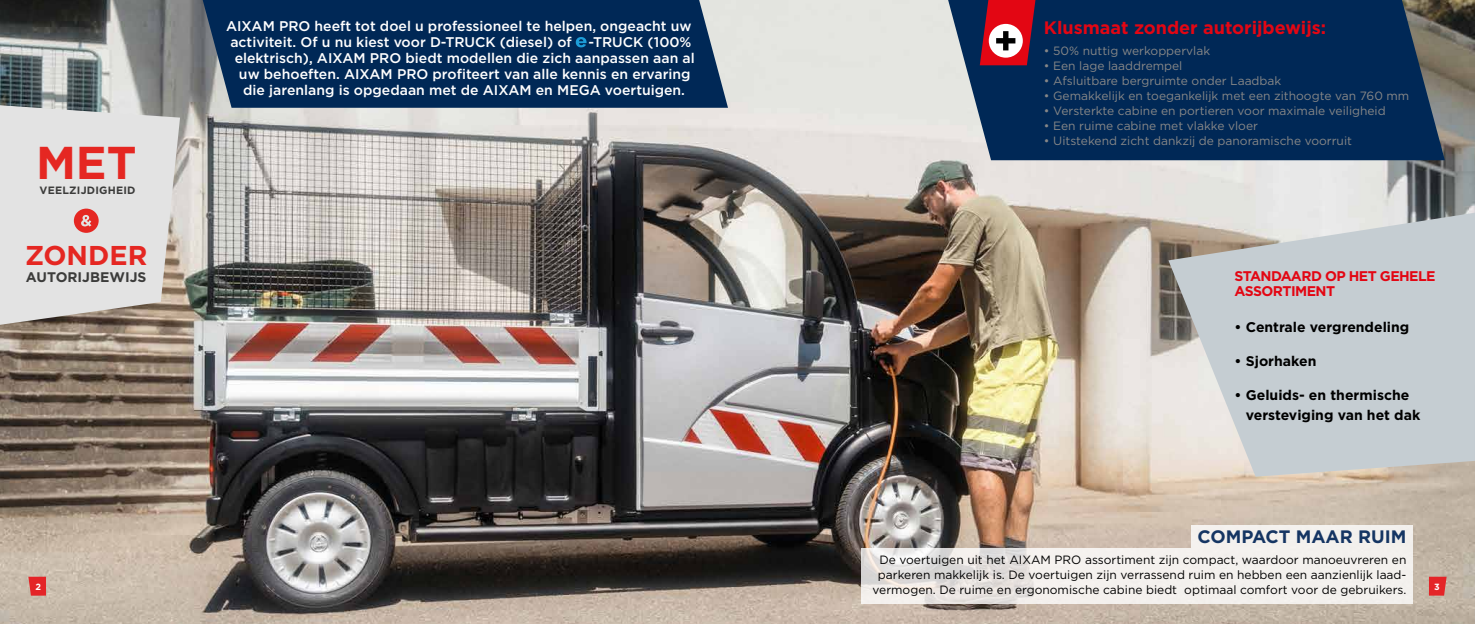
<style>
.page{position:relative;width:1475px;height:624px;background:#fff}
.page>*{position:absolute;margin:0;border:0;box-sizing:border-box;transform-origin:0 0}
.t1{font:700 46px "Gotham";color:#e52722}
.t2{font:700 27.2px "Gotham";color:#e52722}
.t3{font:700 18px "Gotham";color:#e30613}
.t4{font:700 18px "Gotham";color:#153563}
.t5{font:500 14px "Gotham";color:#fff}
.t6{font:700 14px/20px "Gotham";color:#000}
.t7{font:700 14px/15px "Gotham";letter-spacing:-.04em;color:#e30613}
.t8{font:700 13.9px "Gotham";color:#3c3c3b}
.t9{font:12px "Gotham";color:#878787}
.t10{font:12px/15px "Gotham";color:#000;text-align:center}
.t11{font:700 10.6px "Gotham";letter-spacing:.02em;color:#3c3c3b}
.t12{font:700 9px "Gotham";color:#fff}
</style>
<div class="page">
<img style="left:0;top:0;width:1474px;height:624px">
<svg style="left:0;top:105px;width:180px;height:220px;fill:#e3e3e3"></svg>
<svg style="left:1168px;top:213px;width:306px;height:263px;fill:#c5cdd2"></svg>
<svg style="left:1428px;top:576px;width:18px;height:19px"></svg>
<div style="left:203px;top:0;width:525px;height:108px;background:#002856"></div>
<svg style="left:948px;top:0;width:496px;height:160px;fill:#002856"></svg>
<svg style="left:28px;top:576px;width:18px;height:19px"></svg>
<svg style="left:575px;top:37px;width:11px;height:10px"></svg>
<svg style="left:74px;top:208px;width:25px;height:25px"></svg>
<svg style="left:979px;top:0;width:56px;height:65px"></svg>
<svg style="left:860px;top:548px;width:551px;height:55px;fill:#f3f0ed"></svg>
<div style="left:1190px;top:525px;width:221px;height:23px;background:#f3f1ed"></div>
<h1 class="t1" style="left:36px;top:132px;width:102px">MET</h1>
<p class="t11" style="left:39px;top:183px;width:97px">VEELZIJDIGHEID</p>
<h2 class="t2" style="left:25px;top:237px;width:124px">ZONDER</h2>
<p class="t8" style="left:26px;top:268px;width:122px">AUTORIJBEWIJS</p>
<p class="t5" style="left:226px;top:17px;width:467px">AIXAM PRO heeft tot doel u professioneel te helpen, ongeacht uw</p>
<p class="t5" style="left:230px;top:33px;width:462px">activiteit. Of u nu kiest voor D-TRUCK (diesel) of -TRUCK (100%</p>
<p class="t5" style="left:235px;top:49px;width:461px">elektrisch), AIXAM PRO biedt modellen die zich aanpassen aan al</p>
<p class="t5" style="left:239px;top:65px;width:453px">uw behoeften. AIXAM PRO profiteert van alle kennis en ervaring</p>
<p class="t5" style="left:243px;top:81px;width:443px">die jarenlang is opgedaan met de AIXAM en MEGA voertuigen.</p>
<p class="t3" style="left:1043px;top:16px;width:284px">Klusmaat zonder autorijbewijs:</p>
<p class="t9" style="left:1043px;top:43px;width:168px">• 50% nuttig werkoppervlak</p>
<p class="t9" style="left:1043px;top:58px;width:140px">• Een lage laaddrempel</p>
<p class="t9" style="left:1043px;top:73px;width:239px">• Afsluitbare bergruimte onder Laadbak</p>
<p class="t9" style="left:1043px;top:88px;width:367px">• Gemakkelijk en toegankelijk met een zithoogte van 760 mm</p>
<p class="t9" style="left:1043px;top:103px;width:343px">• Versterkte cabine en portieren voor maximale veiligheid</p>
<p class="t9" style="left:1043px;top:118px;width:215px">• Een ruime cabine met vlakke vloer</p>
<p class="t9" style="left:1043px;top:133px;width:309px">• Uitstekend zicht dankzij de panoramische voorruit</p>
<p class="t7" style="left:1234px;top:268px;width:202px">STANDAARD OP HET GEHELE<br>ASSORTIMENT</p>
<p class="t6" style="left:1234px;top:316px;width:176px">• Centrale vergrendeling</p>
<p class="t6" style="left:1234px;top:350px;width:83px">• Sjorhaken</p>
<p class="t6" style="left:1245px;top:385px;width:176px;text-indent:-11px">• Geluids- en thermische versteviging van het dak</p>
<p class="t4" style="left:1197px;top:525px;width:210px">COMPACT MAAR RUIM</p>
<p class="t10" style="left:872px;top:552px;width:535px">De voertuigen uit het AIXAM PRO assortiment zijn compact, waardoor manoeuvreren en parkeren makkelijk is. De voertuigen zijn verrassend ruim en hebben een aanzienlijk laad&shy;vermogen. De ruime en ergonomische cabine biedt optimaal comfort voor de gebruikers.</p>
<p class="t12" style="left:35px;top:580px;width:7px">2</p>
<p class="t12" style="left:1433px;top:580px;width:7px">3</p>
</div>
